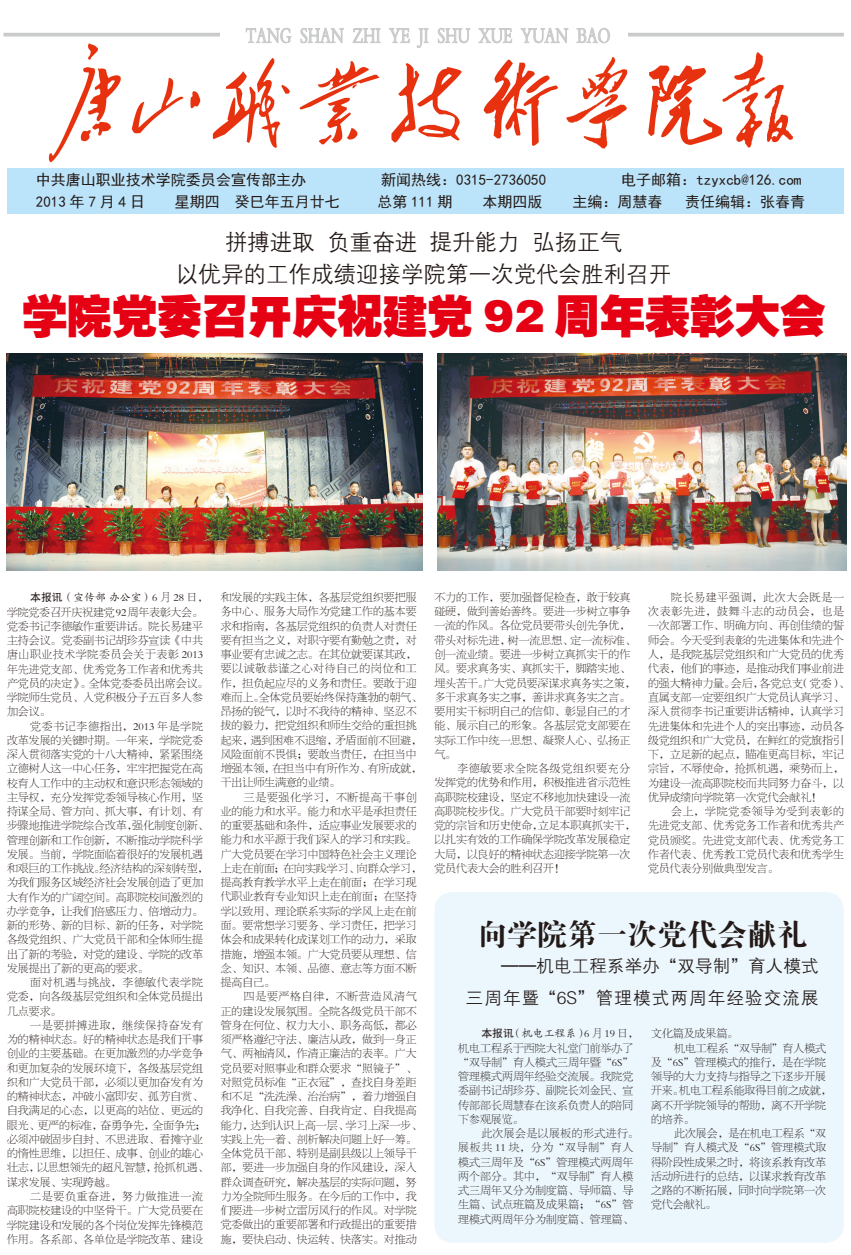
<style>
.page{position:relative;width:851px;height:1255px;background:#fff}
.page>*{position:absolute;margin:0;border:0;box-sizing:border-box;transform-origin:0 0}
.t1{font:45px "FZCCHJW GB1 0";color:#e60013}
.t2{font:30px "FZDBSJW GB1 0";color:#231916}
.t3{font:22.5px/31.2px "FZZDXJW GB1 0";color:#231916;text-align:center}
.t4{font:17.5px/31.2px "FZZDXJW GB1 0";letter-spacing:.065em;color:#231916;text-align:right}
.t5{font:15px "Sim Hei";color:#231916}
.t6{font:15px "Sim Hei";letter-spacing:.25em;color:#231916}
.t7{font:10.88px/14.2px "FZBSJW GB1 0";color:#231916}
.t8{font:10.88px "FZKTJW GB1 0";color:#231916}
.s1{font-family:"FZHTJW GB1 0"}
.s2{font-family:"FZKTJW GB1 0"}
.s3{font-family:"FZBSJW GB1 0"}
</style>
<div class="page">
<div style="left:434px;top:892px;width:409px;height:350px;background:#ebf6fd;border-radius:18px"></div>
<svg style="left:4px;top:33px;width:839px;height:4px;background:#cfd0d1"></svg>
<img style="left:48px;top:43px;width:745px;height:120px">
<div style="left:220px;top:23px;width:407px;height:23px;background:#fff"></div>
<svg style="left:245px;top:28px;width:47px;height:16px"></svg>
<svg style="left:300px;top:28px;width:44px;height:16px"></svg>
<svg style="left:352px;top:28px;width:28px;height:15px"></svg>
<svg style="left:389px;top:28px;width:21px;height:15px"></svg>
<svg style="left:416px;top:28px;width:12px;height:20px"></svg>
<svg style="left:437px;top:28px;width:33px;height:15px"></svg>
<svg style="left:478px;top:28px;width:34px;height:15px"></svg>
<svg style="left:520px;top:28px;width:48px;height:16px"></svg>
<svg style="left:576px;top:28px;width:34px;height:16px"></svg>
<div style="left:7px;top:168px;width:836px;height:45px;background:#bbe3f9"></div>
<img style="left:437px;top:353px;width:409px;height:217px">
<img style="left:6px;top:353px;width:416px;height:217px">
<h3 class="t5" style="left:36px;top:172px;width:271px">中共唐山职业技术学院委员会宣传部主办</h3>
<h3 class="t5" style="left:381px;top:172px;width:166px">新闻热线：0315-2736050</h3>
<h3 class="t5" style="left:621px;top:172px;width:181px">电子邮箱：tzyxcb@126.com</h3>
<h3 class="t6" style="left:36px;top:194px;width:110px">2013年7月4日</h3>
<h3 class="t5" style="left:175px;top:194px;width:166px">星期四 癸巳年五月廿七</h3>
<h3 class="t5" style="left:377px;top:194px;width:76px">总第 111 期</h3>
<h3 class="t5" style="left:482px;top:194px;width:61px">本期四版</h3>
<h3 class="t5" style="left:572px;top:194px;width:91px">主编：周慧春</h3>
<h3 class="t5" style="left:685px;top:194px;width:121px">责任编辑：张春青</h3>
<h3 class="t3" style="left:176px;top:227px;width:496px">拼搏进取 负重奋进 提升能力 弘扬正气<br>以优异的工作成绩迎接学院第一次党代会胜利召开</h3>
<h1 class="t1" style="left:22px;top:289px;width:804px">学院党委召开庆祝建党 92 周年表彰大会</h1>
<p class="t7" style="left:7px;top:590px;width:203px;text-indent:23px"><span class="s1">本报讯</span>（<span class="s2">宣传部 办公室）</span>6 月 28 日，学院党委召开庆祝建党92周年表彰大会。党委书记李德敏作重要讲话。院长易建平主持会议。党委副书记胡珍芬宣读《中共唐山职业技术学院委员会关于表彰 2013年先进党支部、优秀党务工作者和优秀共产党员的决定》。全体党委委员出席会议。学院师生党员、入党积极分子五百多人参加会议。</p>
<p class="t7" style="left:7px;top:719px;width:203px;text-indent:23px">党委书记李德指出，2013 年是学院改革发展的关键时期。一年来，学院党委深入贯彻落实党的十八大精神，紧紧围绕立德树人这一中心任务，牢牢把握党在高校育人工作中的主动权和意识形态领域的主导权，充分发挥党委领导核心作用，坚持谋全局、管方向、抓大事，有计划、有步骤地推进学院综合改革，强化制度创新、管理创新和工作创新，不断推动学院科学发展。当前，学院面临着很好的发展机遇和艰巨的工作挑战。经济结构的深刻转型，为我们服务区域经济社会发展创造了更加大有作为的广阔空间。高职院校间激烈的办学竞争，让我们倍感压力、倍增动力。新的形势、新的目标、新的任务，对学院各级党组织、广大党员干部和全体师生提出了新的考验，对党的建设、学院的改革发展提出了新的更高的要求。</p>
<p class="t7" style="left:7px;top:975px;width:197px;text-align:justify;text-indent:23px">面对机遇与挑战，李德敏代表学院党委，向各级基层党组织和全体党员提出几点要求。</p>
<p class="t7" style="left:7px;top:1018px;width:203px;text-indent:23px">一是要拼搏进取，继续保持奋发有为的精神状态。好的精神状态是我们干事创业的主要基础。在更加激烈的办学竞争和更加复杂的发展环境下，各级基层党组织和广大党员干部，必须以更加奋发有为的精神状态，冲破小富即安、孤芳自赏、自我满足的心态，以更高的站位、更远的眼光、更严的标准，奋勇争先，全面争先；必须冲破固步自封、不思进取、看摊守业的惰性思维，以担任、成事、创业的雄心壮志，以思想领先的超凡智慧，抢抓机遇、谋求发展、实现跨越。</p>
<p class="t7" style="left:7px;top:1189px;width:197px;text-align:justify;text-indent:23px">二是要负重奋进，努力做推进一流高职院校建设的中坚骨干。广大党员要在学院建设和发展的各个岗位发挥先锋模范作用。各系部、各单位是学院改革、建设</p>
<p class="t7" style="left:221px;top:590px;width:203px">和发展的实践主体，各基层党组织要把服务中心、服务大局作为党建工作的基本要求和指南，各基层党组织的负责人对责任要有担当之义，对职守要有勤勉之责，对事业要有忠诚之志。在其位就要谋其政，要以诚敬恭谨之心对待自己的岗位和工作，担负起应尽的义务和责任。要敢于迎难而上。全体党员要始终保持蓬勃的朝气、昂扬的锐气，以时不我待的精神、坚忍不拔的毅力，把党组织和师生交给的重担挑起来，遇到困难不退缩，矛盾面前不回避，风险面前不畏惧；要敢当责任，在担当中增强本领，在担当中有所作为、有所成就，干出让师生满意的业绩。</p>
<p class="t7" style="left:221px;top:790px;width:203px;text-indent:23px">三是要强化学习，不断提高干事创业的能力和水平。能力和水平是承担责任的重要基础和条件，适应事业发展要求的能力和水平源于我们深入的学习和实践。广大党员要在学习中国特色社会主义理论上走在前面；在向实践学习、向群众学习，提高教育教学水平上走在前面；在学习现代职业教育专业知识上走在前面；在坚持学以致用、理论联系实际的学风上走在前面。要常想学习要务、学习责任，把学习体会和成果转化成谋划工作的动力，采取措施，增强本领。广大党员要从理想、信念、知识、本领、品德、意志等方面不断提高自己。</p>
<p class="t7" style="left:221px;top:989px;width:203px;text-indent:23px">四是要严格自律，不断营造风清气正的建设发展氛围。全院各级党员干部不管身在何位、权力大小、职务高低，都必须严格遵纪守法、廉洁从政，做到一身正气、两袖清风，作清正廉洁的表率。广大党员要对照事业和群众要求“照镜子”、对照党员标准“正衣冠”，查找自身差距和不足“洗洗澡、治治病”，着力增强自我净化、自我完善、自我肯定、自我提高能力，达到认识上高一层、学习上深一步、实践上先一着、剖析解决问题上好一筹。全体党员干部、特别是副县级以上领导干部，要进一步加强自身的作风建设，深入群众调查研究，解决基层的实际问题，努力为全院师生服务。在今后的工作中，我们要进一步树立雷厉风行的作风。对学院党委做出的重要部署和行政提出的重要措施，要快启动、快运转、快落实。对推动</p>
<p class="t7" style="left:434px;top:590px;width:203px">不力的工作，要加强督促检查，敢于较真碰硬，做到善始善终。要进一步树立事争一流的作风。各位党员要带头创先争优，带头对标先进，树一流思想、定一流标准、创一流业绩。要进一步树立真抓实干的作风。要求真务实、真抓实干，脚踏实地、埋头苦干。广大党员要深谋求真务实之策，多干求真务实之事，善讲求真务实之言。要用实干标明自己的信仰、彰显自己的才能、展示自己的形象。各基层党支部要在实际工作中统一思想、凝聚人心、弘扬正气。</p>
<p class="t7" style="left:434px;top:761px;width:203px;text-indent:23px">李德敏要求全院各级党组织要充分发挥党的优势和作用，积极推进省示范性高职院校建设，坚定不移地加快建设一流高职院校步伐。广大党员干部要时刻牢记党的宗旨和历史使命，立足本职真抓实干，以扎实有效的工作确保学院改革发展稳定大局，以良好的精神状态迎接学院第一次党员代表大会的胜利召开！</p>
<p class="t7" style="left:648px;top:590px;width:203px;text-indent:23px">院长易建平强调，此次大会既是一次表彰先进，鼓舞斗志的动员会，也是一次部署工作、明确方向、再创佳绩的誓师会。今天受到表彰的先进集体和先进个人，是我院基层党组织和广大党员的优秀代表，他们的事迹，是推动我们事业前进的强大精神力量。会后，各党总支（党委）、直属支部一定要组织广大党员认真学习、深入贯彻李书记重要讲话精神，认真学习先进集体和先进个人的突出事迹，动员各级党组织和广大党员，在鲜红的党旗指引下，立足新的起点，瞄准更高目标，牢记宗旨，不辱使命，抢抓机遇，乘势而上，为建设一流高职院校而共同努力奋斗，以优异成绩向学院第一次党代会献礼！</p>
<p class="t7" style="left:648px;top:804px;width:197px;text-align:justify;text-indent:23px">会上，学院党委领导为受到表彰的先进党支部、优秀党务工作者和优秀共产党员颁奖。先进党支部代表、优秀党务工作者代表、优秀教工党员代表和优秀学生党员代表分别做典型发言。</p>
<h2 class="t2" style="left:477px;top:919px;width:331px">向学院第一次党代会献礼</h2>
<h3 class="t4" style="left:465px;top:951px;width:354px">——机电工程系举办“双导制”育人模式<br>三周年暨“6S”管理模式两周年经验交流展</h3>
<p class="t8" style="left:481px;top:1027px;width:159px"><span class="s1">本报讯</span>（机电工程系）<span class="s3">6 月 19 日，</span></p>
<p class="t7" style="left:458px;top:1041px;width:176px;text-align:justify">机电工程系于西院大礼堂门前举办了“双导制”育人模式三周年暨“6S”管理模式两周年经验交流展。我院党委副书记胡珍芬、副院长刘金民、宣传部部长周慧春在该系负责人的陪同下参观展览。</p>
<p class="t7" style="left:458px;top:1126px;width:182px;text-indent:23px">此次展会是以展板的形式进行。展板共 11 块，分为“双导制”育人模式三周年及“6S”管理模式两周年两个部分。其中，“双导制”育人模式三周年又分为制度篇、导师篇、导生篇、试点班篇及成果篇；“6S”管理模式两周年分为制度篇、管理篇、</p>
<p class="t7" style="left:651px;top:1026px;width:89px">文化篇及成果篇。</p>
<p class="t7" style="left:674px;top:1040px;width:153px">机电工程系“双导制”育人模式</p>
<p class="t7" style="left:651px;top:1055px;width:176px">及“6S”管理模式的推行，是在学院</p>
<p class="t7" style="left:651px;top:1069px;width:176px">领导的大力支持与指导之下逐步开展</p>
<p class="t7" style="left:651px;top:1083px;width:182px">开来。机电工程系能取得目前之成就，</p>
<p class="t7" style="left:651px;top:1097px;width:176px">离不开学院领导的帮助，离不开学院</p>
<p class="t7" style="left:651px;top:1112px;width:45px">的培养。</p>
<p class="t7" style="left:674px;top:1126px;width:153px">此次展会，是在机电工程系“双</p>
<p class="t7" style="left:651px;top:1140px;width:176px">导制”育人模式及“6S”管理模式取</p>
<p class="t7" style="left:651px;top:1154px;width:176px">得阶段性成果之时，将该系教育改革</p>
<p class="t7" style="left:651px;top:1169px;width:176px">活动所进行的总结，以谋求教育改革</p>
<p class="t7" style="left:651px;top:1183px;width:176px">之路的不断拓展，同时向学院第一次</p>
<p class="t7" style="left:651px;top:1197px;width:67px">党代会献礼。</p>
</div>
